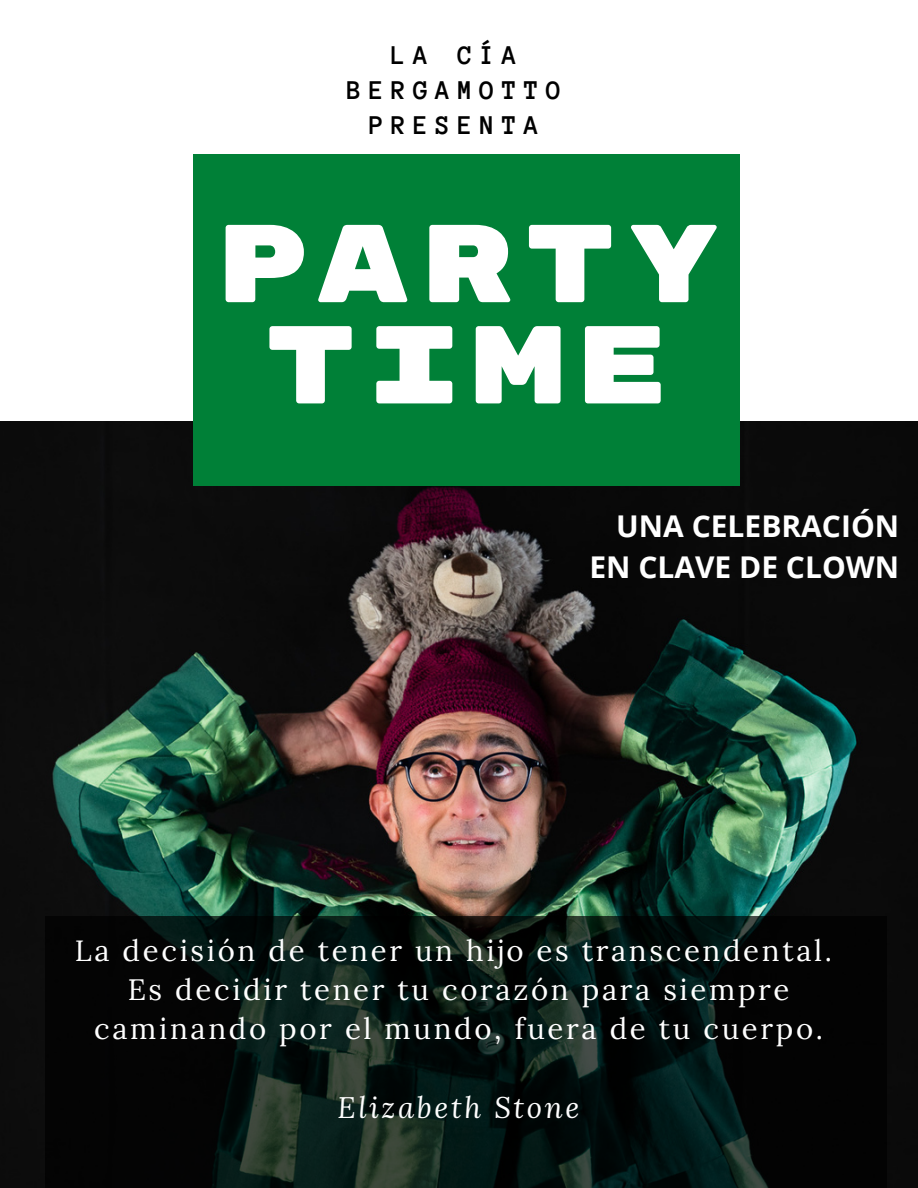
<style>
.page{position:relative;width:918px;height:1188px;background:#fff}
.page>*{position:absolute;margin:0;border:0;box-sizing:border-box;transform-origin:0 0}
.t1{font:110.4px/101.2px "Rubik Mono One";letter-spacing:.09em;color:#fff;text-align:center}
.t2{font:700 30px/41.7px "Open Sans";color:#fff;text-align:right}
.t3{font:29.4px/39.3px "Lora";letter-spacing:.09em;color:#fff;text-align:center}
.t4{font:italic 29.4px "Lora";letter-spacing:.09em;color:#fff}
.t5{font:700 27.75px/34.8px "Anonymous Pro";letter-spacing:.255em;color:#000;text-align:center}
</style>
<div class="page">
<img style="left:0;top:422px;width:918px;height:766px">
<div style="left:194px;top:155px;width:545px;height:330px;background:#008037"></div>
<svg style="left:45px;top:916px;width:842px;height:272px;background:#07110e"></svg>
<p class="t5" style="left:347px;top:38px;width:216px">LA CÍA<br>BERGAMOTTO<br>PRESENTA</p>
<h1 class="t1" style="left:212px;top:217px;width:511px">PARTY<br>TIME</h1>
<p class="t2" style="left:589px;top:504px;width:311px">UNA CELEBRACIÓN<br>EN CLAVE DE CLOWN</p>
<p class="t3" style="left:75px;top:930px;width:759px">La decisión de tener un hijo es transcendental.<br>Es decidir tener tu corazón para siempre caminando por el mundo, fuera de tu cuerpo.</p>
<p class="t4" style="left:338px;top:1088px;width:244px">Elizabeth Stone</p>
</div>
